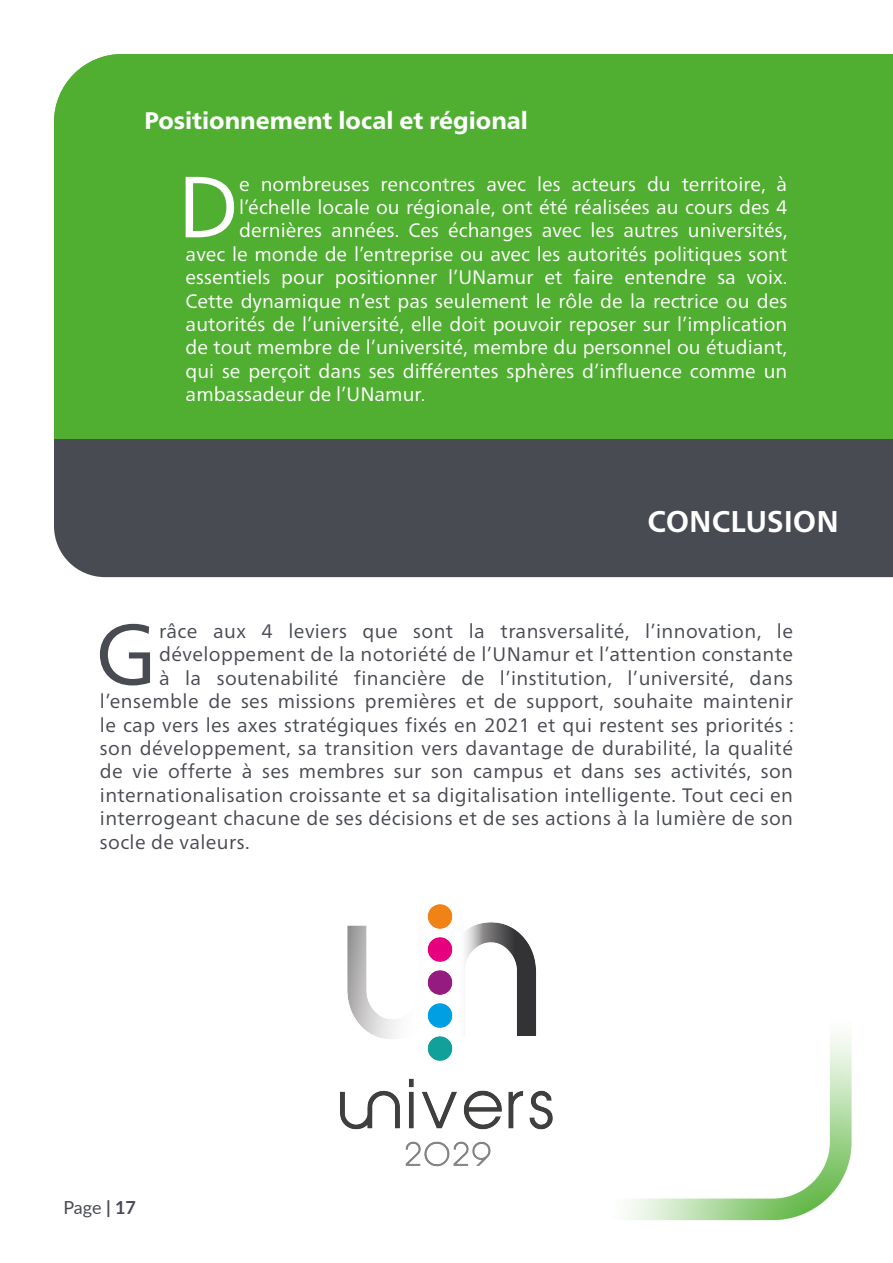
<style>
.page{position:relative;width:893px;height:1263px;background:#fff}
.page>*{position:absolute;margin:0;border:0;box-sizing:border-box;transform-origin:0 0}
.t1{font:86.55px "Neue Frutiger World";color:#fff}
.t2{font:86.55px "Neue Frutiger World";color:#494b53}
.t3{font:700 30px "Neue Frutiger World";color:#fff}
.t4{font:800 24px "Neue Frutiger World";color:#fff}
.t5{font:19.5px "Neue Frutiger World";letter-spacing:.02em;color:#494b53}
.t6{font:19.5px "Neue Frutiger World";color:#fff}
.t7{font:18px "Lato";color:#494b53}
.s1{font-weight:700}
</style>
<div class="page">
<div style="left:54px;top:54px;width:839px;height:385px;background:#50af31"></div>
<img style="left:102px;top:577px;width:791px;height:644px">
<div style="left:54px;top:439px;width:839px;height:138px;background:#494b53"></div>
<img style="left:287px;top:876px;width:319px;height:319px">
<p class="t4" style="left:145px;top:107px;width:385px">Positionnement local et régional</p>
<p class="t1" style="left:177px;top:139px;width:63px">D</p>
<p class="t6" style="left:239px;top:168px;width:550px">e nombreuses rencontres avec les acteurs du territoire, à</p>
<p class="t6" style="left:239px;top:192px;width:550px">l’échelle locale ou régionale, ont été réalisées au cours des 4</p>
<p class="t6" style="left:239px;top:215px;width:550px">dernières années. Ces échanges avec les autres universités,</p>
<p class="t6" style="left:186px;top:239px;width:603px">avec le monde de l’entreprise ou avec les autorités politiques sont</p>
<p class="t6" style="left:186px;top:262px;width:603px">essentiels pour positionner l’UNamur et faire entendre sa voix.</p>
<p class="t6" style="left:186px;top:285px;width:603px">Cette dynamique n’est pas seulement le rôle de la rectrice ou des</p>
<p class="t6" style="left:186px;top:309px;width:603px">autorités de l’université, elle doit pouvoir reposer sur l’implication</p>
<p class="t6" style="left:186px;top:332px;width:603px">de tout membre de l’université, membre du personnel ou étudiant,</p>
<p class="t6" style="left:186px;top:356px;width:603px">qui se perçoit dans ses différentes sphères d’influence comme un</p>
<p class="t6" style="left:186px;top:379px;width:241px">ambassadeur de l’UNamur.</p>
<p class="t3" style="left:647px;top:495px;width:193px">CONCLUSION</p>
<p class="t2" style="left:95px;top:587px;width:64px">G</p>
<p class="t5" style="left:159px;top:616px;width:635px">râce aux 4 leviers que sont la transversalité, l’innovation, le</p>
<p class="t5" style="left:159px;top:639px;width:635px">développement de la notoriété de l’UNamur et l’attention constante</p>
<p class="t5" style="left:159px;top:663px;width:635px">à la soutenabilité financière de l’institution, l’université, dans</p>
<p class="t5" style="left:100px;top:686px;width:695px">l’ensemble de ses missions premières et de support, souhaite maintenir</p>
<p class="t5" style="left:100px;top:709px;width:695px">le cap vers les axes stratégiques fixés en 2021 et qui restent ses priorités :</p>
<p class="t5" style="left:100px;top:733px;width:695px">son développement, sa transition vers davantage de durabilité, la qualité</p>
<p class="t5" style="left:100px;top:756px;width:695px">de vie offerte à ses membres sur son campus et dans ses activités, son</p>
<p class="t5" style="left:100px;top:780px;width:695px">internationalisation croissante et sa digitalisation intelligente. Tout ceci en</p>
<p class="t5" style="left:100px;top:803px;width:695px">interrogeant chacune de ses décisions et de ses actions à la lumière de son</p>
<p class="t5" style="left:100px;top:826px;width:151px">socle de valeurs.</p>
<p class="t7" style="left:63px;top:1195px;width:74px">Page <span class="s1">| 17</span></p>
</div>
